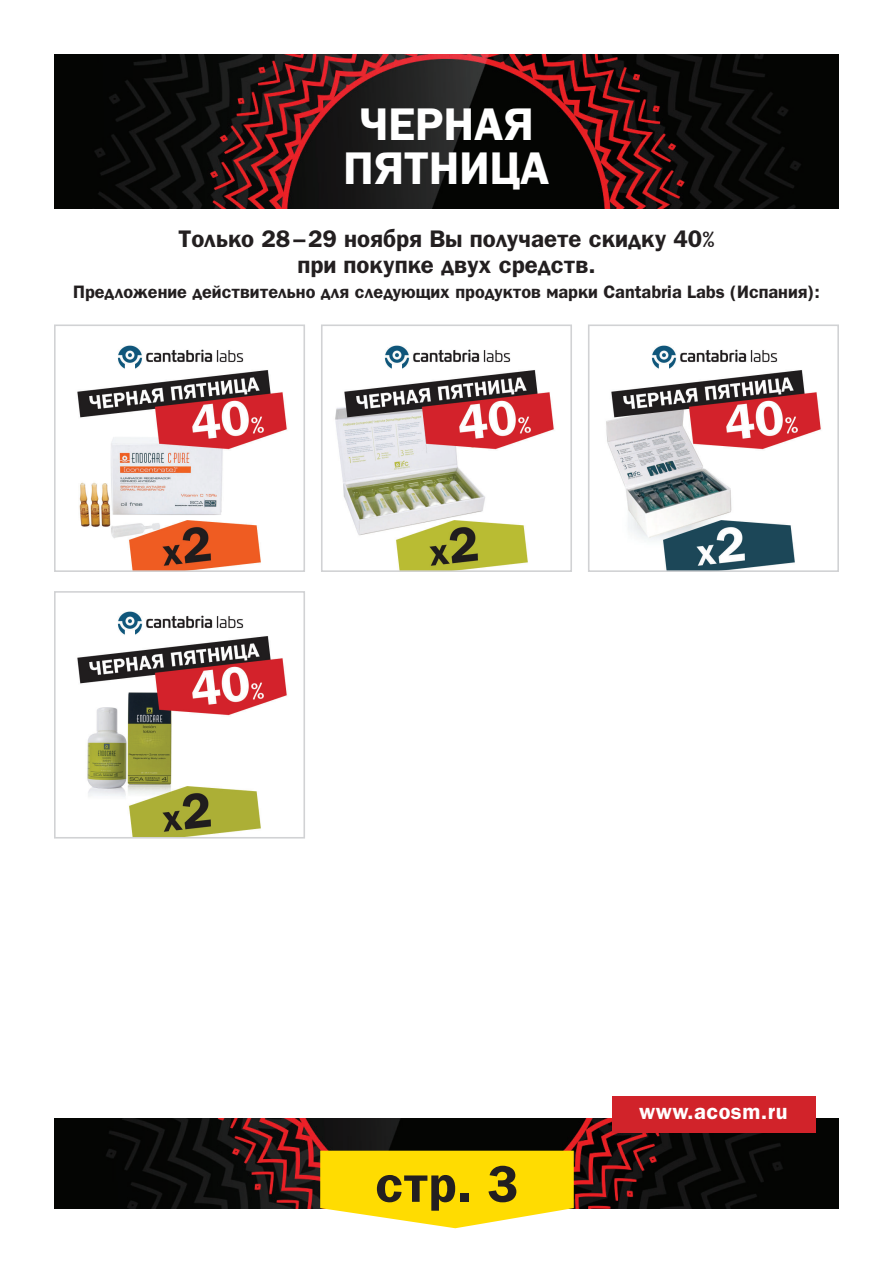
<style>
.page{position:relative;width:893px;height:1263px;background:#fff}
.page>*{position:absolute;margin:0;border:0;box-sizing:border-box;transform-origin:0 0}
.t1{font:700 51.9px "Bloknot C";color:#231f20}
.t2{font:700 46.05px/43.7px "Bloknot C";color:#fff;text-align:center}
.t3{font:700 24px/25.7px "Bloknot C";color:#231f20;text-align:center}
.t4{font:700 21.9px "Bloknot C";letter-spacing:.02em;color:#fff}
.t5{font:700 18px "Bloknot C";color:#231f20}
.s1{font-family:"Candara"}
</style>
<div class="page">
<img style="left:54px;top:54px;width:785px;height:154px">
<img style="left:77px;top:345px;width:210px;height:224px">
<div style="left:54px;top:324px;width:251px;height:248px;border:2px solid #d1d2d4"></div>
<img style="left:335px;top:345px;width:219px;height:224px">
<div style="left:321px;top:324px;width:251px;height:248px;border:2px solid #d1d2d4"></div>
<img style="left:606px;top:345px;width:215px;height:224px">
<div style="left:588px;top:324px;width:251px;height:248px;border:2px solid #d1d2d4"></div>
<img style="left:77px;top:611px;width:210px;height:224px">
<div style="left:54px;top:591px;width:251px;height:247px;border:2px solid #d1d2d4"></div>
<img style="left:54px;top:1118px;width:785px;height:91px">
<div style="left:612px;top:1096px;width:203px;height:36px;background:#d1232a"></div>
<svg style="left:320px;top:1151px;width:254px;height:77px;background:#fee021"></svg>
<h2 class="t2" style="left:343px;top:107px;width:208px">ЧЕРНАЯ<br>ПЯТНИЦА</h2>
<h3 class="t3" style="left:178px;top:228px;width:538px">Только 28 –29 ноября Вы получаете скидку 40<span class="s1">% </span>при покупке двух средств.</h3>
<p class="t5" style="left:73px;top:285px;width:748px">Предложение действительно для следующих продуктов марки Cantabria Labs (Испания):</p>
<h1 class="t1" style="left:375px;top:1165px;width:145px">стр. 3</h1>
<p class="t4" style="left:639px;top:1103px;width:150px">www.acosm.ru</p>
</div>
